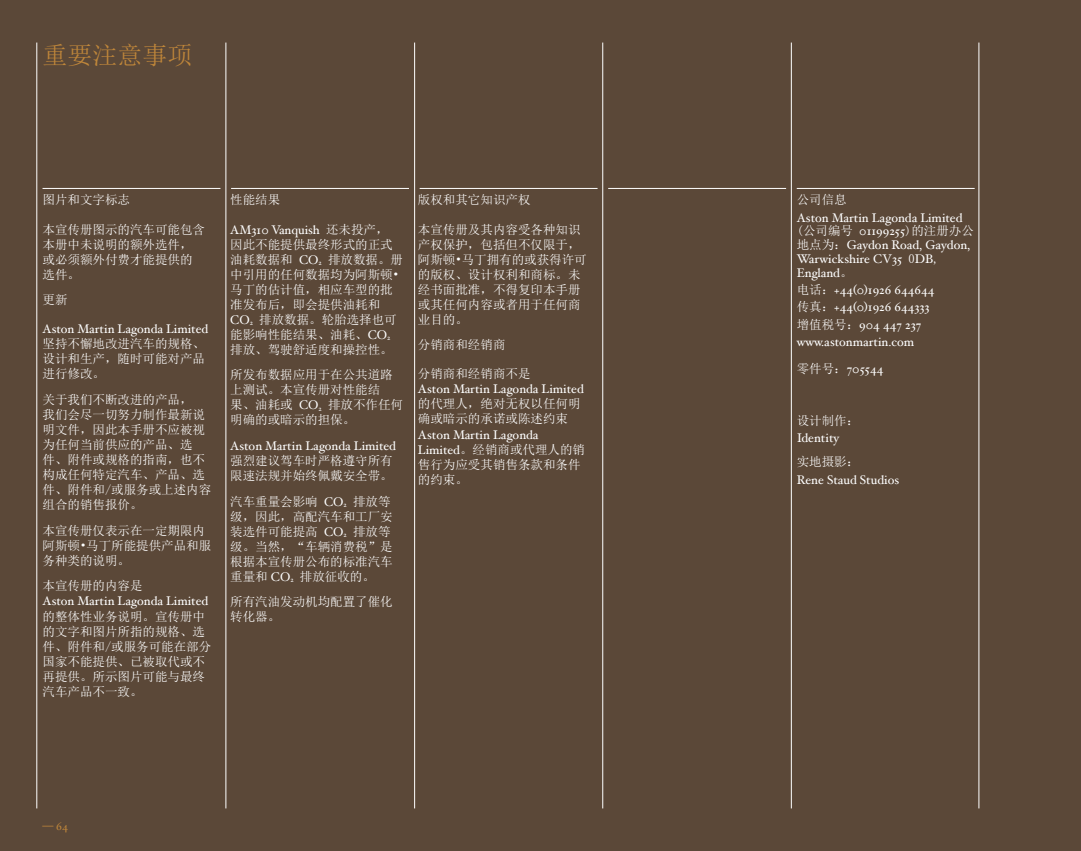
<style>
.page{position:relative;width:1081px;height:851px;background:#fff}
.page>*{position:absolute;margin:0;border:0;box-sizing:border-box;transform-origin:0 0}
.t1{font:25px "Sim Sun";color:#bf863a}
.t2{font:12.5px/15px "Sim Sun";color:#fff}
.t3{font:12.5px/17.2px "Hoefler Text";color:#fff}
.t4{font:11.25px "Hoefler Text";color:#bf863a}
.s1{font-family:"Sim Sun"}
.s2{font-family:"Hoefler Text"}
</style>
<div class="page">
<div style="left:0;top:0;width:1081px;height:850px;background:#5b4838"></div>
<hr style="left:226px;top:43px;width:1px;height:765px;background:#fff">
<hr style="left:36px;top:43px;width:1px;height:765px;background:#fff">
<hr style="left:414px;top:43px;width:1px;height:765px;background:#fff">
<hr style="left:602px;top:43px;width:1px;height:765px;background:#fff">
<hr style="left:791px;top:43px;width:1px;height:765px;background:#fff">
<hr style="left:978px;top:43px;width:1px;height:765px;background:#fff">
<hr style="left:43px;top:188px;width:177px;height:1px;background:#fff">
<hr style="left:231px;top:188px;width:178px;height:1px;background:#fff">
<hr style="left:420px;top:188px;width:177px;height:1px;background:#fff">
<hr style="left:608px;top:188px;width:178px;height:1px;background:#fff">
<hr style="left:797px;top:188px;width:177px;height:1px;background:#fff">
<h1 class="t1" style="left:43px;top:42px;width:152px">重要注意事项</h1>
<p class="t2" style="left:43px;top:192px;width:89px">图片和文字标志</p>
<p class="t2" style="left:43px;top:221px;width:164px">本宣传册图示的汽车可能包含本册中未说明的额外选件，或必须额外付费才能提供的选件。</p>
<p class="t2" style="left:43px;top:292px;width:26px">更新</p>
<p class="t3" style="left:43px;top:320px;width:167px">Aston Martin Lagonda Limited</p>
<p class="t2" style="left:43px;top:336px;width:164px;text-align:justify">坚持不懈地改进汽车的规格、设计和生产，随时可能对产品进行修改。</p>
<p class="t2" style="left:43px;top:392px;width:170px">关于我们不断改进的产品，<br>我们会尽一切努力制作最新说明文件，因此本手册不应被视为任何当前供应的产品、选<br>件、附件或规格的指南，也不构成任何特定汽车、产品、选件、附件和/或服务或上述内容组合的销售报价。</p>
<p class="t2" style="left:43px;top:522px;width:170px">本宣传册仅表示在一定期限内阿斯顿•马丁所能提供产品和服务种类的说明。</p>
<p class="t2" style="left:43px;top:578px;width:101px">本宣传册的内容是</p>
<p class="t3" style="left:43px;top:592px;width:167px">Aston Martin Lagonda Limited</p>
<p class="t2" style="left:43px;top:608px;width:170px">的整体性业务说明。宣传册中的文字和图片所指的规格、选件、附件和/或服务可能在部分国家不能提供、已被取代或不再提供。所示图片可能与最终汽车产品不一致。</p>
<p class="t2" style="left:230px;top:192px;width:51px">性能结果</p>
<p class="t3" style="left:230px;top:220px;width:160px">AM310 Vanquish <span class="s1">还未投产，</span></p>
<p class="t2" style="left:230px;top:236px;width:174px">因此不能提供最终形式的正式油耗数据和 <span class="s2">CO</span><sub>2</sub> 排放数据。册中引用的任何数据均为阿斯顿•马丁的估计值，相应车型的批准发布后，即会提供油耗和<br><span class="s2">CO</span><sub>2</sub> 排放数据。轮胎选择也可能影响性能结果、油耗、<span class="s2">CO</span><sub>2</sub>排放、驾驶舒适度和操控性。</p>
<p class="t2" style="left:230px;top:367px;width:174px">所发布数据应用于在公共道路上测试。本宣传册对性能结<br>果、油耗或 <span class="s2">CO</span><sub>2</sub> 排放不作任何明确的或暗示的担保。</p>
<p class="t3" style="left:230px;top:437px;width:167px">Aston Martin Lagonda Limited</p>
<p class="t2" style="left:230px;top:453px;width:164px">强烈建议驾车时严格遵守所有限速法规并始终佩戴安全带。</p>
<p class="t2" style="left:230px;top:493px;width:164px">汽车重量会影响 <span class="s2">CO</span><sub>2</sub> 排放等级，因此，高配汽车和工厂安装选件可能提高 <span class="s2">CO</span><sub>2</sub> 排放等级。当然，“车辆消费税”是根据本宣传册公布的标准汽车重量和 <span class="s2">CO</span><sub>2</sub> 排放征收的。</p>
<p class="t2" style="left:230px;top:594px;width:164px">所有汽油发动机均配置了催化转化器。</p>
<p class="t2" style="left:418px;top:192px;width:114px">版权和其它知识产权</p>
<p class="t2" style="left:418px;top:221px;width:170px">本宣传册及其内容受各种知识产权保护，包括但不仅限于，阿斯顿•马丁拥有的或获得许可的版权、设计权利和商标。未经书面批准，不得复印本手册或其任何内容或者用于任何商业目的。</p>
<p class="t2" style="left:418px;top:337px;width:89px">分销商和经销商</p>
<p class="t2" style="left:418px;top:366px;width:114px">分销商和经销商不是</p>
<p class="t3" style="left:418px;top:380px;width:167px">Aston Martin Lagonda Limited</p>
<p class="t2" style="left:418px;top:396px;width:164px">的代理人，绝对无权以任何明确或暗示的承诺或陈述约束</p>
<p class="t3" style="left:418px;top:425px;width:122px">Aston Martin Lagonda</p>
<p class="t2" style="left:418px;top:441px;width:169px"><span class="s2">Limited</span>。经销商或代理人的销售行为应受其销售条款和条件的约束。</p>
<p class="t4" style="left:43px;top:819px;width:27px">— 64</p>
<p class="t2" style="left:797px;top:192px;width:51px">公司信息</p>
<p class="t3" style="left:797px;top:209px;width:167px">Aston Martin Lagonda Limited</p>
<p class="t2" style="left:797px;top:223px;width:179px">(公司编号 <span class="s2">01199255</span>)的注册办公</p>
<p class="t3" style="left:797px;top:238px;width:175px;line-height:13.8px"><span class="s1">地点为：</span>Gaydon Road, Gaydon,<br>Warwickshire CV35 <span class="s1">0</span>DB<span class="s1">,<br></span>England<span class="s1">。</span></p>
<p class="t3" style="left:797px;top:281px;width:139px"><span class="s1">电话：</span>+44(0)1926 644644<span class="s1">传真：</span>+44(0)1926 644333<span class="s1">增值税号：</span>904 447 237 www.astonmartin.com</p>
<p class="t3" style="left:797px;top:360px;width:88px"><span class="s1">零件号：</span>705544</p>
<p class="t2" style="left:797px;top:412px;width:64px">设计制作：</p>
<p class="t3" style="left:797px;top:429px;width:44px">Identity</p>
<p class="t2" style="left:797px;top:454px;width:64px">实地摄影：</p>
<p class="t3" style="left:797px;top:470px;width:104px">Rene Staud Studios</p>
</div>
